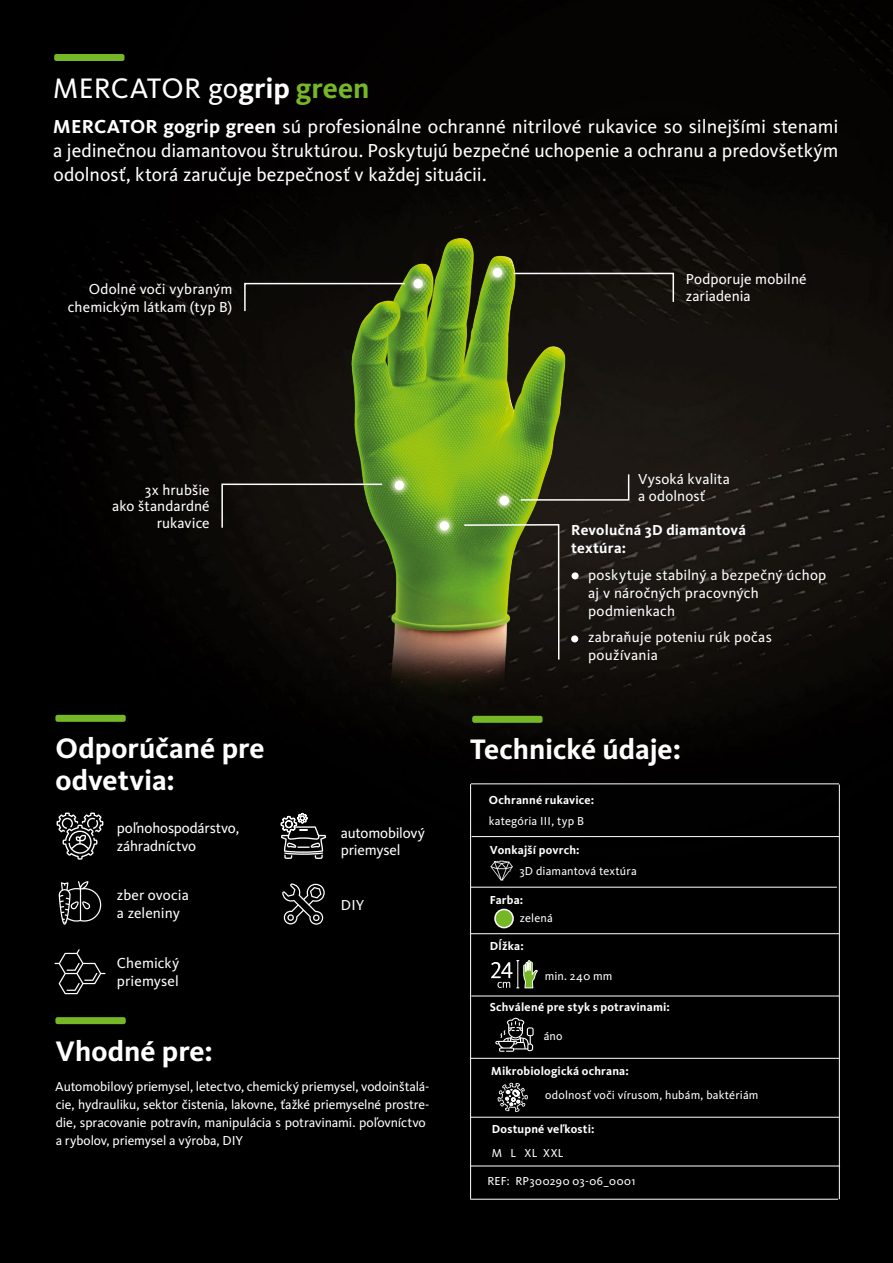
<style>
.page{position:relative;width:893px;height:1263px;background:#000}
.page>*{position:absolute;margin:0;border:0;box-sizing:border-box;transform-origin:0 0}
.t1{font:700 29.25px/31.5px "Kievit Pro";color:#fff}
.t2{font:29.25px "Kievit Pro";color:#fff}
.t3{font:19.5px/24px "Kievit Pro";color:#fff;text-align:justify}
.t4{font:15px/18px "Kievit Pro";letter-spacing:.01em;color:#fff}
.t5{font:15px/17.2px "Kievit Pro";letter-spacing:-.01em;color:#fff}
.t6{font:700 15px/18px "Kievit Pro";letter-spacing:.015em;color:#fff}
.t7{font:13.5px/18px "Kievit Pro";letter-spacing:-.01em;color:#fff}
.t8{font:12px "Kievit Pro";letter-spacing:.015em;color:#fff}
.t9{font:700 12px "Kievit Pro";letter-spacing:.015em;color:#fff}
.s1{font-weight:700}
.s2{font-weight:700;color:#75b726}
</style>
<div class="page">
<img style="left:35px;top:2px;width:858px;height:863px">
<img style="left:352px;top:238px;width:213px;height:465px">
<div style="left:54px;top:54px;width:71px;height:7px;background:#75b726;border-radius:2px"></div>
<div style="left:55px;top:1017px;width:71px;height:7px;background:#75b726;border-radius:2px"></div>
<div style="left:472px;top:716px;width:71px;height:7px;background:#75b726;border-radius:2px"></div>
<svg style="left:491px;top:861px;width:22px;height:19px"></svg>
<svg style="left:491px;top:960px;width:47px;height:29px"></svg>
<svg style="left:495px;top:1018px;width:39px;height:34px"></svg>
<hr style="left:472px;top:836px;width:367px;height:1px;background:#fff">
<hr style="left:471px;top:783px;width:368px;height:1px;background:#fff">
<hr style="left:471px;top:887px;width:366px;height:1px;background:#fff">
<hr style="left:471px;top:933px;width:368px;height:1px;background:#fff">
<hr style="left:471px;top:996px;width:368px;height:1px;background:#fff">
<hr style="left:471px;top:1058px;width:368px;height:1px;background:#fff">
<hr style="left:470px;top:1117px;width:369px;height:1px;background:#fff">
<hr style="left:470px;top:1165px;width:370px;height:1px;background:#fff">
<svg style="left:497px;top:1083px;width:31px;height:29px"></svg>
<div style="left:495px;top:909px;width:18px;height:19px;background:#75b726;border-radius:50%"></div>
<div style="left:494px;top:909px;width:20px;height:19px;border:2px solid #fff;border-radius:50%"></div>
<hr style="left:470px;top:1199px;width:368px;height:1px;background:#fff">
<hr style="left:470px;top:784px;width:1px;height:415px;background:#fff">
<hr style="left:839px;top:784px;width:1px;height:415px;background:#fff">
<div style="left:55px;top:715px;width:71px;height:7px;background:#75b726;border-radius:2px"></div>
<svg style="left:54px;top:949px;width:51px;height:45px"></svg>
<svg style="left:280px;top:813px;width:46px;height:46px"></svg>
<svg style="left:387px;top:473px;width:25px;height:25px"></svg>
<div style="left:395px;top:481px;width:9px;height:9px;background:#fff;border-radius:50%"></div>
<svg style="left:406px;top:271px;width:25px;height:25px"></svg>
<div style="left:413px;top:279px;width:10px;height:9px;background:#fff;border-radius:50%"></div>
<svg style="left:485px;top:260px;width:25px;height:25px"></svg>
<div style="left:493px;top:268px;width:9px;height:9px;background:#fff;border-radius:50%"></div>
<svg style="left:432px;top:513px;width:25px;height:25px"></svg>
<div style="left:440px;top:521px;width:9px;height:9px;background:#fff;border-radius:50%"></div>
<svg style="left:494px;top:490px;width:21px;height:21px"></svg>
<div style="left:500px;top:496px;width:9px;height:9px;background:#fff;border-radius:50%"></div>
<svg style="left:243px;top:282px;width:163px;height:31px"></svg>
<svg style="left:221px;top:483px;width:163px;height:46px;background:#222418"></svg>
<svg style="left:463px;top:523px;width:97px;height:138px;background:#505d29"></svg>
<svg style="left:512px;top:272px;width:163px;height:31px;background:#23201a"></svg>
<svg style="left:519px;top:473px;width:111px;height:28px;background:#3f4526"></svg>
<div style="left:572px;top:572px;width:7px;height:7px;background:#fff;border-radius:50%"></div>
<div style="left:571px;top:635px;width:7px;height:7px;background:#fff;border-radius:50%"></div>
<svg style="left:59px;top:881px;width:42px;height:44px"></svg>
<svg style="left:57px;top:812px;width:46px;height:47px"></svg>
<svg style="left:282px;top:883px;width:43px;height:42px"></svg>
<h1 class="t2" style="left:53px;top:70px;width:318px">MERCATOR go<span class="s1">grip</span> <span class="s2">green</span></h1>
<p class="t3" style="left:53px;top:114px;width:787px"><span class="s1">MERCATOR gogrip green</span> sú profesionálne ochranné nitrilové rukavice so silnejšími stenami a jedinečnou diamantovou štruktúrou. Poskytujú bezpečné uchopenie a ochranu a predovšetkým odolnosť, ktorá zaručuje bezpečnosť v každej situácii.</p>
<p class="t4" style="left:68px;top:280px;width:166px;text-align:right">Odolné voči vybraným chemickým látkam (typ B)</p>
<p class="t4" style="left:686px;top:271px;width:122px;line-height:16.5px">Podporuje mobilné zariadenia</p>
<p class="t4" style="left:112px;top:482px;width:99px;line-height:16.5px;text-align:right">3x hrubšie<br>ako štandardné rukavice</p>
<p class="t4" style="left:638px;top:471px;width:93px;line-height:16.5px">Vysoká kvalita a odolnosť</p>
<p class="t6" style="left:571px;top:521px;width:176px">Revolučná 3D diamantová textúra:</p>
<p class="t4" style="left:588px;top:566px;width:240px">poskytuje stabilný a bezpečný úchop aj v náročných pracovných podmienkach</p>
<p class="t4" style="left:588px;top:628px;width:185px">zabraňuje poteniu rúk počas používania</p>
<h1 class="t1" style="left:55px;top:733px;width:211px">Odporúčané pre odvetvia:</h1>
<p class="t5" style="left:117px;top:820px;width:124px">poľnohospodárstvo, záhradníctvo</p>
<p class="t5" style="left:341px;top:824px;width:86px">automobilový priemysel</p>
<p class="t4" style="left:117px;top:885px;width:73px">zber ovocia a zeleniny</p>
<p class="t4" style="left:117px;top:954px;width:64px">Chemický priemysel</p>
<h1 class="t1" style="left:55px;top:1035px;width:159px">Vhodné pre:</h1>
<p class="t4" style="left:341px;top:896px;width:25px">DIY</p>
<p class="t7" style="left:55px;top:1077px;width:376px">Automobilový priemysel, letectvo, chemický priemysel, vodoinštalá&shy;cie, hydrauliku, sektor čistenia, lakovne, ťažké priemyselné prostre&shy;die, spracovanie potravín, manipulácia s potravinami. poľovníctvo a rybolov, priemysel a výroba, DIY</p>
<h1 class="t1" style="left:470px;top:734px;width:212px">Technické údaje:</h1>
<p class="t9" style="left:489px;top:792px;width:107px">Ochranné rukavice:</p>
<p class="t8" style="left:489px;top:813px;width:96px">kategória III, typ B</p>
<p class="t9" style="left:490px;top:843px;width:91px">Vonkajší povrch:</p>
<p class="t8" style="left:519px;top:864px;width:119px">3D diamantová textúra</p>
<p class="t9" style="left:490px;top:893px;width:35px">Farba:</p>
<p class="t8" style="left:520px;top:911px;width:34px">zelená</p>
<p class="t9" style="left:490px;top:939px;width:36px">Dĺžka:</p>
<p class="t8" style="left:545px;top:969px;width:69px">min. 240 mm</p>
<p class="t9" style="left:490px;top:999px;width:182px">Schválené pre styk s potravinami:</p>
<p class="t8" style="left:544px;top:1029px;width:20px">áno</p>
<p class="t9" style="left:491px;top:1064px;width:139px">Mikrobiologická ochrana:</p>
<p class="t8" style="left:545px;top:1088px;width:215px">odolnosť voči vírusom, hubám, baktériám</p>
<p class="t9" style="left:492px;top:1122px;width:104px">Dostupné veľkosti:</p>
<p class="t8" style="left:492px;top:1146px;width:73px">M L XL XXL</p>
<p class="t8" style="left:487px;top:1174px;width:150px">REF: RP300290 03-06_0001</p>
</div>
